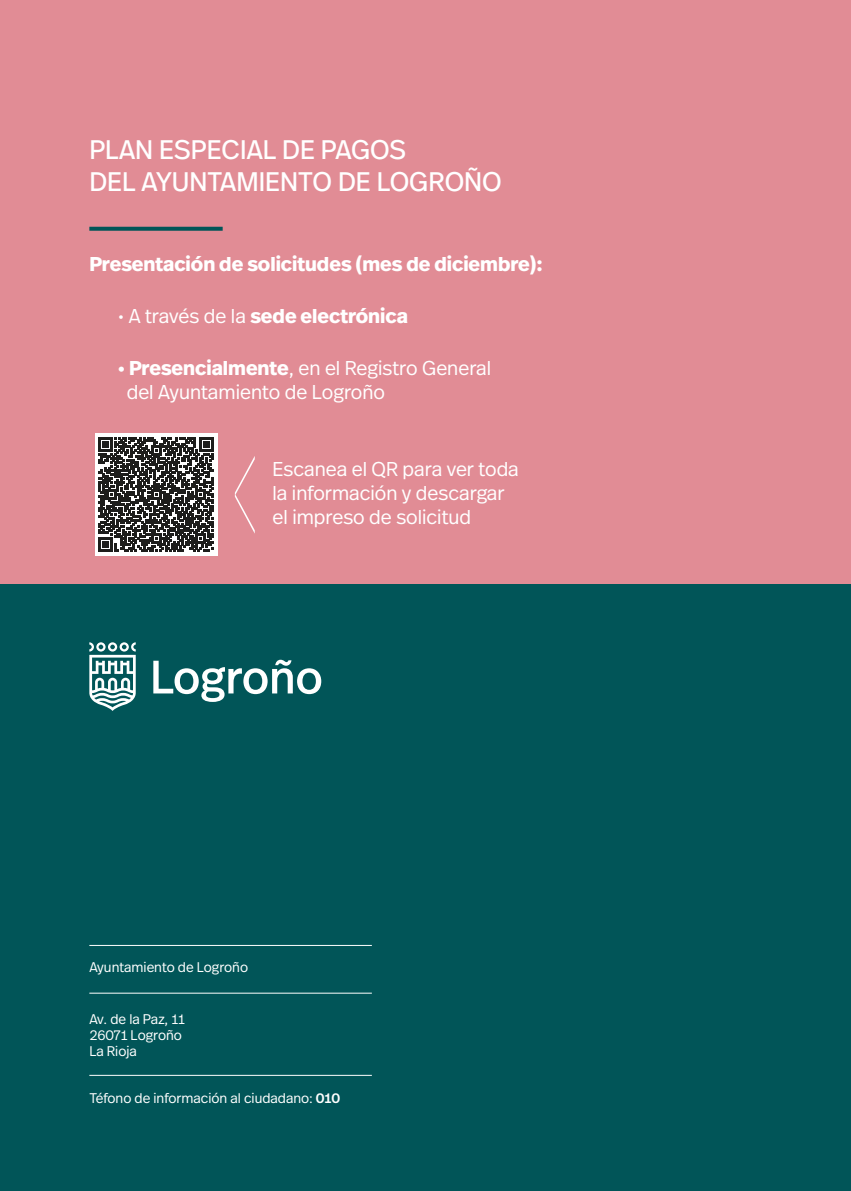
<style>
.page{position:relative;width:851px;height:1191px;background:#fff}
.page>*{position:absolute;margin:0;border:0;box-sizing:border-box;transform-origin:0 0}
.t1{font:26.8px/32.2px "Real Head Pro";color:#fff}
.t2{font:300 20px/24px "Real Head Pro";color:#fff}
.t3{font:700 20px "Real Head Pro";color:#fff}
.t4{font:300 14px/16px "Real Head Pro";color:#fff}
.s1{font-weight:300}
.s2{font-weight:700}
.s3{font-weight:500}
</style>
<div class="page">
<div style="left:0;top:0;width:850px;height:584px;background:#e18c95"></div>
<svg style="left:235px;top:456px;width:20px;height:77px"></svg>
<div style="left:0;top:584px;width:850px;height:607px;background:#015558"></div>
<svg style="left:89px;top:642px;width:47px;height:69px"></svg>
<svg style="left:153px;top:660px;width:168px;height:42px"></svg>
<hr style="left:89px;top:992px;width:283px;height:1px;background:#fff">
<hr style="left:89px;top:945px;width:283px;height:1px;background:#fff">
<hr style="left:89px;top:1075px;width:283px;height:1px;background:#fff">
<svg style="left:95px;top:434px;width:122px;height:122px;background:#e1e1e1"></svg>
<svg style="left:99px;top:438px;width:114px;height:114px;background:#575756"></svg>
<svg style="left:89px;top:227px;width:134px;height:4px"></svg>
<h1 class="t1" style="left:89px;top:133px;width:414px">PLAN ESPECIAL DE PAGOS<br>DEL AYUNTAMIENTO DE LOGROÑO</h1>
<p class="t3" style="left:89px;top:249px;width:455px">Presentación de solicitudes (mes de diciembre):</p>
<p class="t3" style="left:118px;top:301px;width:292px"><span class="s1">• A través de la</span> sede electrónica</p>
<p class="t2" style="left:127px;top:355px;width:366px;text-indent:-9px"><span class="s2">• Presencialmente</span>, en el Registro General del Ayuntamiento de Logroño</p>
<p class="t2" style="left:272px;top:456px;width:248px">Escanea el QR para ver toda la información y descargar el impreso de solicitud</p>
<p class="t4" style="left:89px;top:959px;width:160px">Ayuntamiento de Logroño</p>
<p class="t4" style="left:89px;top:1010px;width:97px">Av. de la Paz, 11<br>26071 Logroño<br>La Rioja</p>
<p class="t4" style="left:89px;top:1089px;width:252px">Téfono de información al ciudadano: <span class="s3">010</span></p>
</div>
